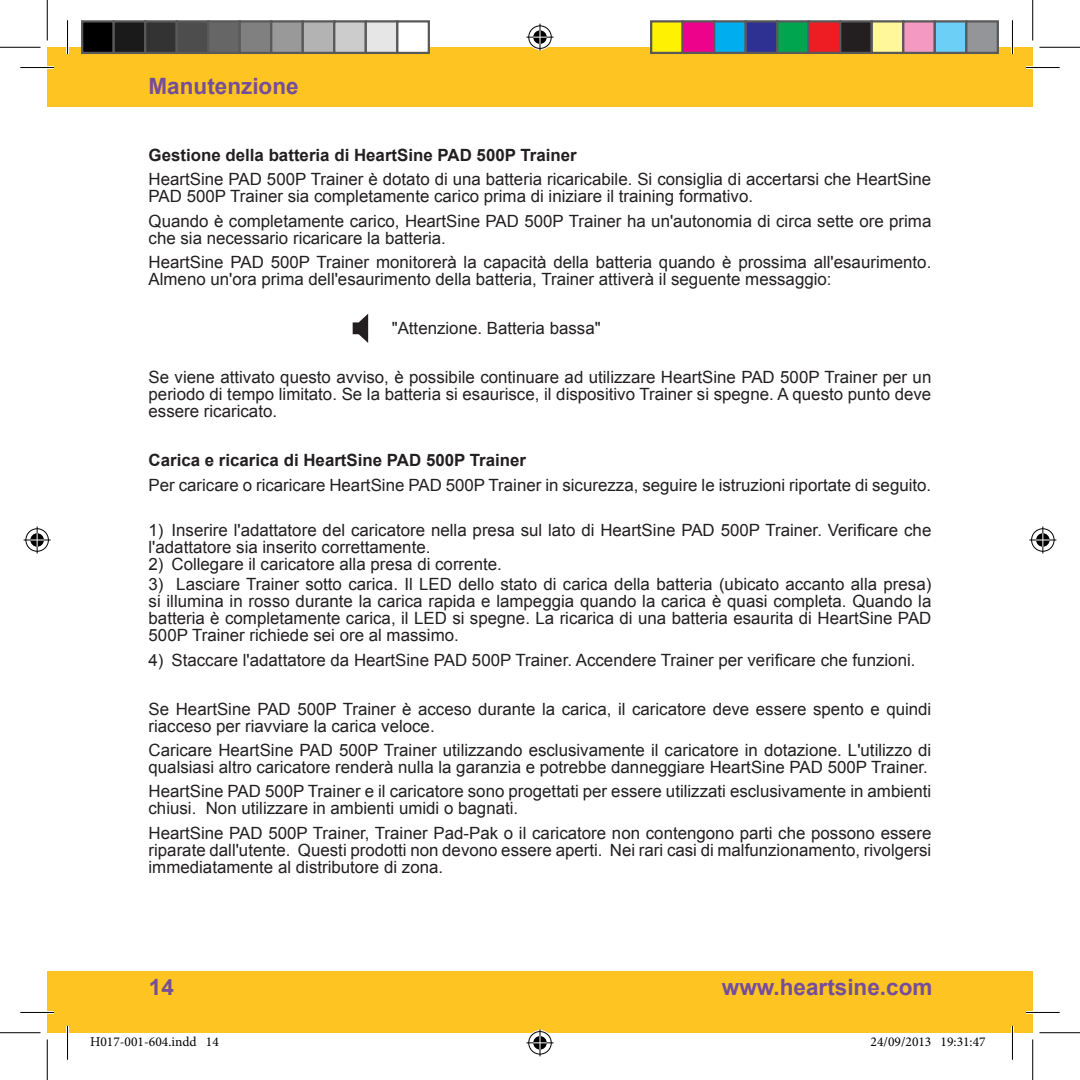
<style>
.page{position:relative;width:1080px;height:1080px;background:#fff}
.page>*{position:absolute;margin:0;border:0;box-sizing:border-box;transform-origin:0 0}
.t1{font:700 22.5px "Arial";color:#754e9b}
.t2{font:16.88px/16.9px "Arial";color:#231f20}
.t3{font:700 16.88px "Arial";color:#231f20}
.t4{font:13.5px "Minion Pro";color:#000}
</style>
<div class="page">
<div style="left:47px;top:970px;width:985px;height:62px;background:#fec422"></div>
<div style="left:47px;top:47px;width:985px;height:60px;background:#fec422"></div>
<svg style="left:352px;top:314px;width:16px;height:29px"></svg>
<hr style="left:20px;top:66px;width:34px;height:3px;background:#fff">
<hr style="left:1025px;top:66px;width:34px;height:3px;background:#fff">
<hr style="left:20px;top:1011px;width:34px;height:2px;background:#fff">
<hr style="left:1025px;top:1011px;width:34px;height:2px;background:#fff">
<hr style="left:66px;top:20px;width:3px;height:34px;background:#fff">
<hr style="left:66px;top:1025px;width:3px;height:34px;background:#fff">
<hr style="left:1011px;top:20px;width:2px;height:34px;background:#fff">
<hr style="left:1011px;top:1025px;width:2px;height:34px;background:#fff">
<hr style="left:20px;top:67px;width:34px;height:1px;background:#000">
<hr style="left:1025px;top:67px;width:34px;height:1px;background:#000">
<hr style="left:20px;top:1012px;width:34px;height:1px;background:#000">
<hr style="left:1025px;top:1012px;width:34px;height:1px;background:#000">
<hr style="left:67px;top:20px;width:1px;height:34px;background:#000">
<hr style="left:67px;top:1025px;width:1px;height:34px;background:#000">
<hr style="left:1012px;top:20px;width:1px;height:34px;background:#000">
<hr style="left:1012px;top:1025px;width:1px;height:34px;background:#000">
<hr style="left:0;top:47px;width:40px;height:1px;background:#000">
<hr style="left:1039px;top:47px;width:40px;height:1px;background:#000">
<hr style="left:0;top:1032px;width:40px;height:1px;background:#000">
<hr style="left:1039px;top:1032px;width:40px;height:1px;background:#000">
<hr style="left:47px;top:0;width:1px;height:40px;background:#000">
<hr style="left:47px;top:1039px;width:1px;height:40px;background:#000">
<hr style="left:1032px;top:0;width:1px;height:40px;background:#000">
<hr style="left:1032px;top:1039px;width:1px;height:40px;background:#000">
<svg style="left:526px;top:24px;width:27px;height:27px"></svg>
<svg style="left:526px;top:1029px;width:27px;height:27px"></svg>
<svg style="left:24px;top:526px;width:27px;height:27px"></svg>
<svg style="left:1029px;top:526px;width:27px;height:27px"></svg>
<div style="left:82px;top:21px;width:32px;height:32px;background:#000"></div>
<div style="left:81px;top:20px;width:34px;height:34px;border:2px solid #595959"></div>
<div style="left:114px;top:21px;width:31px;height:32px;background:#1a1a1a"></div>
<div style="left:112px;top:20px;width:34px;height:34px;border:2px solid #595959"></div>
<div style="left:145px;top:21px;width:32px;height:32px;background:#333"></div>
<div style="left:144px;top:20px;width:34px;height:34px;border:2px solid #595959"></div>
<div style="left:177px;top:21px;width:31px;height:32px;background:#4d4d4d"></div>
<div style="left:176px;top:20px;width:33px;height:34px;border:2px solid #595959"></div>
<div style="left:208px;top:21px;width:32px;height:32px;background:#666"></div>
<div style="left:207px;top:20px;width:34px;height:34px;border:2px solid #595959"></div>
<div style="left:240px;top:21px;width:31px;height:32px;background:#808080"></div>
<div style="left:238px;top:20px;width:34px;height:34px;border:2px solid #595959"></div>
<div style="left:271px;top:21px;width:32px;height:32px;background:#999"></div>
<div style="left:270px;top:20px;width:34px;height:34px;border:2px solid #595959"></div>
<div style="left:303px;top:21px;width:31px;height:32px;background:#b3b3b3"></div>
<div style="left:302px;top:20px;width:33px;height:34px;border:2px solid #595959"></div>
<div style="left:334px;top:21px;width:32px;height:32px;background:#ccc"></div>
<div style="left:333px;top:20px;width:34px;height:34px;border:2px solid #595959"></div>
<div style="left:366px;top:21px;width:31px;height:32px;background:#e6e6e6"></div>
<div style="left:364px;top:20px;width:34px;height:34px;border:2px solid #595959"></div>
<div style="left:397px;top:21px;width:32px;height:32px;background:#fff"></div>
<div style="left:396px;top:20px;width:34px;height:34px;border:2px solid #595959"></div>
<div style="left:651px;top:21px;width:31px;height:32px;background:#fff101"></div>
<div style="left:650px;top:20px;width:33px;height:34px;border:2px solid #595959"></div>
<div style="left:682px;top:21px;width:32px;height:32px;background:#ed028c"></div>
<div style="left:681px;top:20px;width:34px;height:34px;border:2px solid #595959"></div>
<div style="left:714px;top:21px;width:31px;height:32px;background:#00aeef"></div>
<div style="left:713px;top:20px;width:33px;height:34px;border:2px solid #595959"></div>
<div style="left:745px;top:21px;width:32px;height:32px;background:#2e3092"></div>
<div style="left:744px;top:20px;width:34px;height:34px;border:2px solid #595959"></div>
<div style="left:777px;top:21px;width:31px;height:32px;background:#00a54f"></div>
<div style="left:776px;top:20px;width:33px;height:34px;border:2px solid #595959"></div>
<div style="left:808px;top:21px;width:32px;height:32px;background:#ee1d23"></div>
<div style="left:807px;top:20px;width:34px;height:34px;border:2px solid #595959"></div>
<div style="left:840px;top:21px;width:31px;height:32px;background:#231f20"></div>
<div style="left:839px;top:20px;width:33px;height:34px;border:2px solid #595959"></div>
<div style="left:871px;top:21px;width:32px;height:32px;background:#fff79a"></div>
<div style="left:870px;top:20px;width:34px;height:34px;border:2px solid #595959"></div>
<div style="left:903px;top:21px;width:31px;height:32px;background:#f499c2"></div>
<div style="left:902px;top:20px;width:33px;height:34px;border:2px solid #595959"></div>
<div style="left:934px;top:21px;width:32px;height:32px;background:#6bcff6"></div>
<div style="left:933px;top:20px;width:34px;height:34px;border:2px solid #595959"></div>
<div style="left:966px;top:21px;width:31px;height:32px;background:#939598"></div>
<div style="left:965px;top:20px;width:33px;height:34px;border:2px solid #595959"></div>
<h1 class="t1" style="left:148px;top:71px;width:152px">Manutenzione</h1>
<p class="t3" style="left:148px;top:144px;width:429px">Gestione della batteria di HeartSine PAD 500P Trainer</p>
<p class="t2" style="left:148px;top:171px;width:784px">HeartSine PAD 500P Trainer è dotato di una batteria ricaricabile. Si consiglia di accertarsi che HeartSine<br>PAD 500P Trainer sia completamente carico prima di iniziare il training formativo.</p>
<p class="t2" style="left:148px;top:213px;width:784px">Quando è completamente carico, HeartSine PAD 500P Trainer ha un'autonomia di circa sette ore prima che sia necessario ricaricare la batteria.</p>
<p class="t2" style="left:148px;top:254px;width:784px">HeartSine PAD 500P Trainer monitorerà la capacità della batteria quando è prossima all'esaurimento.<br>Almeno un'ora prima dell'esaurimento della batteria, Trainer attiverà il seguente messaggio:</p>
<p class="t2" style="left:392px;top:320px;width:210px">"Attenzione. Batteria bassa"</p>
<p class="t2" style="left:148px;top:369px;width:784px;text-align:justify">Se viene attivato questo avviso, è possibile continuare ad utilizzare HeartSine PAD 500P Trainer per un periodo di tempo limitato. Se la batteria si esaurisce, il dispositivo Trainer si spegne. A questo punto deve essere ricaricato.</p>
<p class="t3" style="left:148px;top:449px;width:379px">Carica e ricarica di HeartSine PAD 500P Trainer</p>
<p class="t2" style="left:148px;top:476px;width:784px">Per caricare o ricaricare HeartSine PAD 500P Trainer in sicurezza, seguire le istruzioni riportate di seguito.</p>
<p class="t2" style="left:148px;top:521px;width:784px">1) Inserire l'adattatore del caricatore nella presa sul lato di HeartSine PAD 500P Trainer. Verificare che l'adattatore sia inserito correttamente.</p>
<p class="t2" style="left:148px;top:555px;width:355px">2) Collegare il caricatore alla presa di corrente.</p>
<p class="t2" style="left:148px;top:576px;width:784px;text-align:justify">3) Lasciare Trainer sotto carica. Il LED dello stato di carica della batteria (ubicato accanto alla presa) si illumina in rosso durante la carica rapida e lampeggia quando la carica è quasi completa. Quando la batteria è completamente carica, il LED si spegne. La ricarica di una batteria esaurita di HeartSine PAD 500P Trainer richiede sei ore al massimo.</p>
<p class="t2" style="left:148px;top:651px;width:768px">4) Staccare l'adattatore da HeartSine PAD 500P Trainer. Accendere Trainer per verificare che funzioni.</p>
<p class="t2" style="left:148px;top:700px;width:784px">Se HeartSine PAD 500P Trainer è acceso durante la carica, il caricatore deve essere spento e quindi riacceso per riavviare la carica veloce.</p>
<p class="t2" style="left:148px;top:741px;width:784px">Caricare HeartSine PAD 500P Trainer utilizzando esclusivamente il caricatore in dotazione. L'utilizzo di qualsiasi altro caricatore renderà nulla la garanzia e potrebbe danneggiare HeartSine PAD 500P Trainer.</p>
<p class="t2" style="left:148px;top:783px;width:784px">HeartSine PAD 500P Trainer e il caricatore sono progettati per essere utilizzati esclusivamente in ambienti chiusi. Non utilizzare in ambienti umidi o bagnati.</p>
<p class="t2" style="left:148px;top:824px;width:784px;text-align:justify">HeartSine PAD 500P Trainer, Trainer Pad-Pak o il caricatore non contengono parti che possono essere riparate dall'utente. Questi prodotti non devono essere aperti. Nei rari casi di malfunzionamento, rivolgersi immediatamente al distributore di zona.</p>
<h1 class="t1" style="left:149px;top:972px;width:27px">14</h1>
<h1 class="t1" style="left:722px;top:972px;width:212px">www.heartsine.com</h1>
<p class="t4" style="left:90px;top:1032px;width:130px">H017-001-604.indd 14</p>
<p class="t4" style="left:870px;top:1032px;width:117px">24/09/2013 19:31:47</p>
</div>
